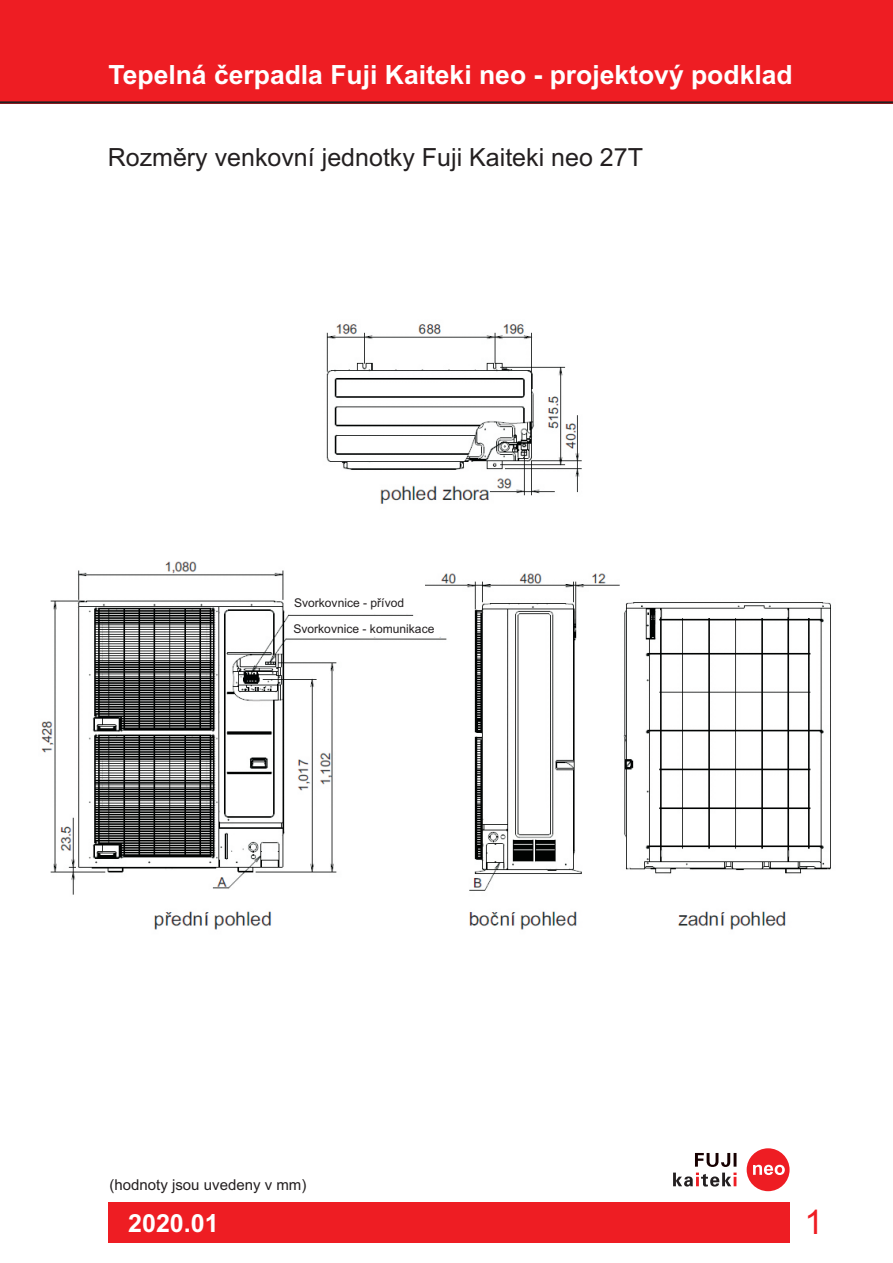
<style>
.page{position:relative;width:893px;height:1263px;background:#fff}
.page>*{position:absolute;margin:0;border:0;box-sizing:border-box;transform-origin:0 0}
.t1{font:33.9px "Arial";color:#ee1d23}
.t2{font:700 26.55px "Arial";color:#fff}
.t3{font:25.05px "Arial";color:#231f20}
.t4{font:700 25.05px "Arial";color:#fff}
.t5{font:15px "Arial";color:#231f20}
.t6{font:12.15px/26px "Arial";color:#231f20}
</style>
<div class="page">
<div style="left:0;top:0;width:892px;height:103px;background:#ee1d23"></div>
<hr style="left:0;top:101px;width:892px;height:3px;background:#231f20">
<div style="left:108px;top:1203px;width:681px;height:40px;background:#ee1d23"></div>
<img style="left:41px;top:324px;width:790px;height:606px">
<svg style="left:290px;top:595px;width:155px;height:43px"></svg>
<svg style="left:695px;top:1153px;width:41px;height:14px"></svg>
<svg style="left:673px;top:1173px;width:63px;height:14px"></svg>
<div style="left:746px;top:1148px;width:43px;height:43px;background:#ee1d23;border-radius:50%"></div>
<svg style="left:753px;top:1165px;width:31px;height:10px"></svg>
<p class="t2" style="left:108px;top:64px;width:685px">Tepelná èerpadla Fuji Kaiteki neo - projektový podklad</p>
<p class="t3" style="left:108px;top:148px;width:537px">Rozmìry venkovní jednotky Fuji Kaiteki neo 27T</p>
<p class="t6" style="left:293px;top:591px;width:142px">Svorkovnice - pøívod<br>Svorkovnice - komunikace</p>
<p class="t5" style="left:109px;top:1179px;width:198px">(hodnoty jsou uvedeny v mm)</p>
<p class="t4" style="left:128px;top:1214px;width:92px">2020.01</p>
<p class="t1" style="left:804px;top:1209px;width:20px">1</p>
</div>
